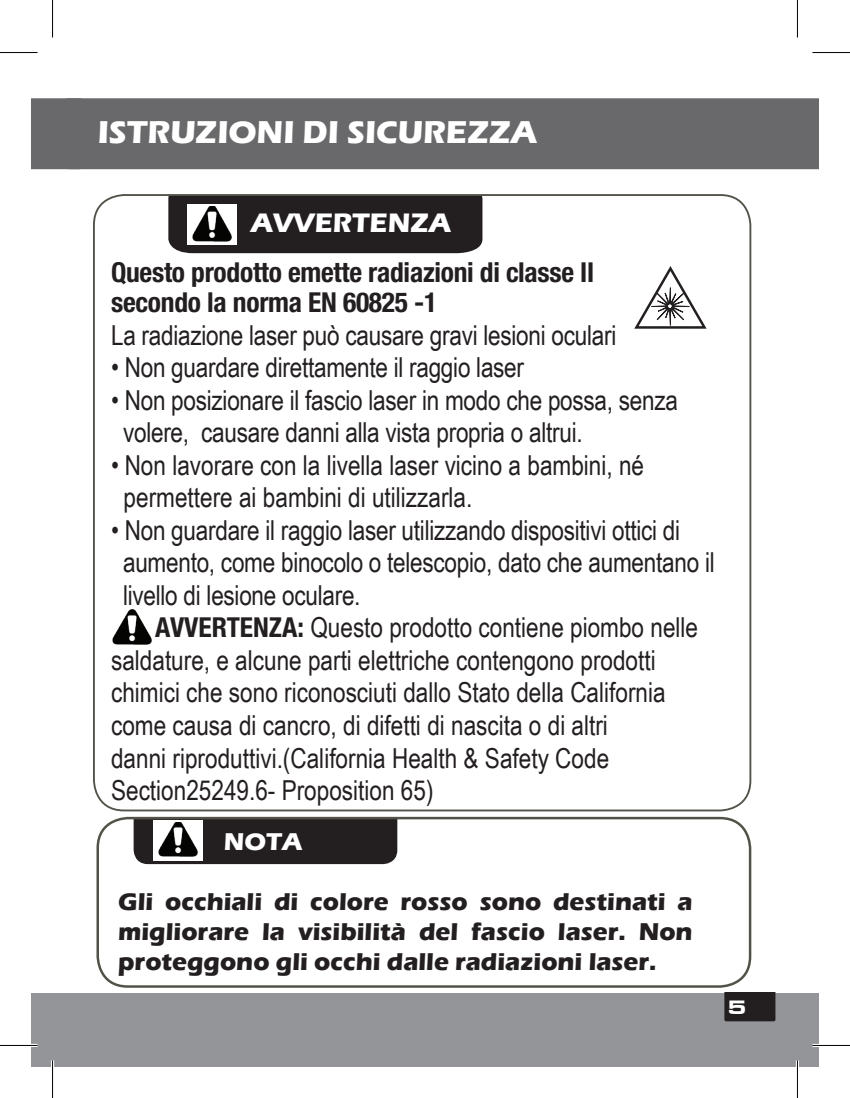
<style>
.page{position:relative;width:850px;height:1098px;background:#fff}
.page>*{position:absolute;margin:0;border:0;box-sizing:border-box;transform-origin:0 0}
.t1{font:700 32.5px "Eras ITC";color:#fff}
.t2{font:27.5px/32.5px "Arial Narrow";color:#231f20}
.t3{font:700 condensed 27.5px/30px "Helvetica Neue";letter-spacing:-.01em;color:#231f20}
.t4{font:700 27.5px "Eras ITC";color:#fff}
.t5{font:700 25px/30px "Eras ITC";color:#231f20;text-align:justify}
.t6{font:700 25px "Eras ITC";color:#fff}
.t7{font:20px "Microgramma D Bold Exte";color:#fff}
.s1{font-family:"Helvetica Neue";font-weight:700;font-stretch:condensed}
</style>
<div class="page">
<div style="left:31px;top:992px;width:787px;height:74px;background:#939598"></div>
<svg style="left:724px;top:992px;width:51px;height:29px"></svg>
<div style="left:31px;top:98px;width:29px;height:71px;background:#69696c"></div>
<div style="left:60px;top:98px;width:758px;height:71px;background:#69696c"></div>
<div style="left:168px;top:197px;width:314px;height:56px;background:#231f20"></div>
<div style="left:187px;top:205px;width:49px;height:40px;background:#fff"></div>
<img style="left:192px;top:206px;width:40px;height:36px">
<svg style="left:634px;top:266px;width:73px;height:63px"></svg>
<img style="left:112px;top:610px;width:41px;height:35px">
<div style="left:133px;top:819px;width:264px;height:44px;background:#231f20"></div>
<div style="left:96px;top:816px;width:655px;height:171px;border:2px solid #535249;border-radius:30px"></div>
<div style="left:153px;top:820px;width:49px;height:40px;background:#fff"></div>
<img style="left:158px;top:822px;width:40px;height:35px">
<hr style="left:0;top:1043px;width:37px;height:3px;background:#fff">
<hr style="left:812px;top:1043px;width:37px;height:3px;background:#fff">
<hr style="left:51px;top:1060px;width:3px;height:37px;background:#fff">
<hr style="left:795px;top:1060px;width:3px;height:37px;background:#fff">
<hr style="left:0;top:52px;width:37px;height:1px;background:#000">
<hr style="left:812px;top:52px;width:37px;height:1px;background:#000">
<hr style="left:0;top:1044px;width:37px;height:1px;background:#000">
<hr style="left:812px;top:1044px;width:37px;height:1px;background:#000">
<hr style="left:52px;top:0;width:1px;height:37px;background:#000">
<hr style="left:52px;top:1060px;width:1px;height:37px;background:#000">
<hr style="left:796px;top:0;width:1px;height:37px;background:#000">
<hr style="left:796px;top:1060px;width:1px;height:37px;background:#000">
<p class="t1" style="left:98px;top:113px;width:441px">ISTRUZIONI DI SICUREZZA</p>
<p class="t4" style="left:251px;top:207px;width:202px">AVVERTENZA</p>
<p class="t3" style="left:111px;top:257px;width:484px">Questo prodotto emette radiazioni di classe II secondo la norma EN 60825 -1</p>
<p class="t2" style="left:111px;top:317px;width:506px">La radiazione laser può causare gravi lesioni oculari</p>
<p class="t2" style="left:111px;top:350px;width:414px">• Non guardare direttamente il raggio laser</p>
<p class="t2" style="left:123px;top:382px;width:556px;text-indent:-12px">• Non posizionare il fascio laser in modo che possa, senza volere, causare danni alla vista propria o altrui.</p>
<p class="t2" style="left:123px;top:447px;width:522px;text-indent:-13px">• Non lavorare con la livella laser vicino a bambini, né permettere ai bambini di utilizzarla.</p>
<p class="t2" style="left:123px;top:512px;width:593px;text-indent:-12px">• Non guardare il raggio laser utilizzando dispositivi ottici di aumento, come binocolo o telescopio, dato che aumentano il livello di lesione oculare.</p>
<p class="t2" style="left:111px;top:610px;width:588px;text-indent:44px"><span class="s1">AVVERTENZA:</span> Questo prodotto contiene piombo nelle saldature, e alcune parti elettriche contengono prodotti chimici che sono riconosciuti dallo Stato della California come causa di cancro, di difetti di nascita o di altri<br>danni riproduttivi.(California Health &amp; Safety Code Section25249.6- Proposition 65)</p>
<p class="t6" style="left:224px;top:827px;width:80px">NOTA</p>
<p class="t5" style="left:118px;top:886px;width:575px">Gli occhiali di colore rosso sono destinati a migliorare la visibilità del fascio laser. Non proteggono gli occhi dalle radiazioni laser.</p>
<p class="t7" style="left:728px;top:993px;width:20px">5</p>
</div>
